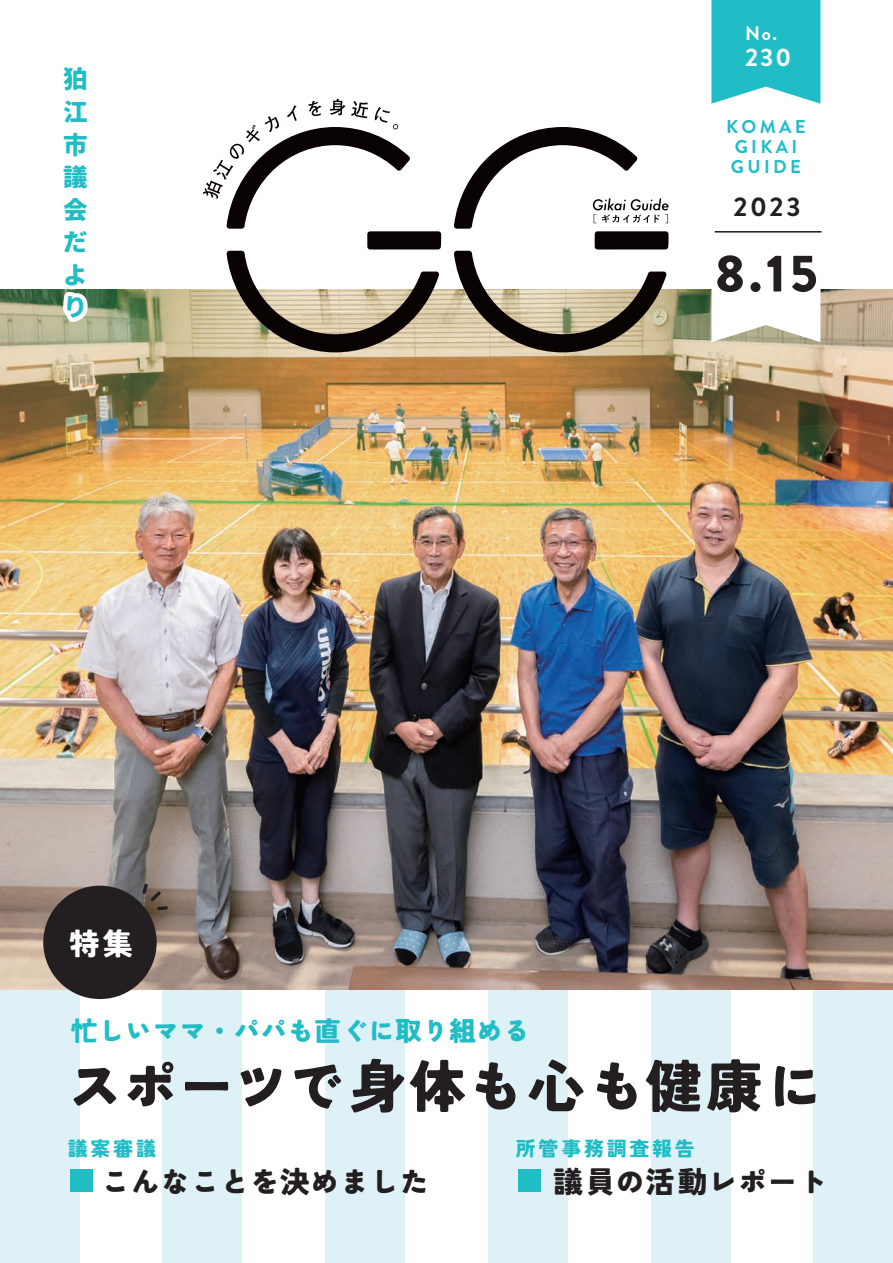
<style>
.page{position:relative;width:893px;height:1263px;background:#fff}
.page>*{position:absolute;margin:0;border:0;box-sizing:border-box;transform-origin:0 0}
.t1{font:900 57.15px "Tsunagi Gothic";letter-spacing:.04em;color:#231f20}
.t2{font:900 52.5px "Brandon Grotesque";color:#231f20}
.t3{font:900 30.3px "Tsunagi Gothic";color:#fff}
.t4{font:900 29.85px "Tsunagi Gothic";color:#231f20}
.t5{font:900 27px "Tsunagi Gothic";color:#21bdc6}
.t6{font:700 27px "Brandon Grotesque";color:#231f20}
.t7{font:25.8px/32.5px "MOBO";color:#21bdc6;text-align:justify}
.t8{font:700 25.2px "Brandon Grotesque";color:#fff}
.t9{font:900 19.95px "Tsunagi Gothic";letter-spacing:.14em;color:#21bdc6}
.t10{font:700 19.5px "Brandon Grotesque";color:#fff}
.t11{font:700 18.6px/20.1px "Brandon Grotesque";letter-spacing:.18em;color:#21bdc6}
</style>
<div class="page">
<div style="left:651px;top:988px;width:79px;height:275px;background:#def1f7"></div>
<div style="left:488px;top:988px;width:79px;height:275px;background:#def1f7"></div>
<div style="left:814px;top:988px;width:79px;height:275px;background:#def1f7"></div>
<div style="left:326px;top:988px;width:79px;height:275px;background:#def1f7"></div>
<div style="left:163px;top:988px;width:79px;height:275px;background:#def1f7"></div>
<div style="left:0;top:988px;width:79px;height:275px;background:#def1f7"></div>
<img style="left:0;top:289px;width:893px;height:700px">
<img style="left:52px;top:289px;width:46px;height:358px">
<svg style="left:711px;top:0;width:109px;height:342px"></svg>
<hr style="left:715px;top:231px;width:107px;height:2px;background:#231f20">
<div style="left:43px;top:886px;width:114px;height:113px;background:#231f20;border-radius:50%"></div>
<svg style="left:140px;top:881px;width:30px;height:31px"></svg>
<div style="left:71px;top:1169px;width:22px;height:23px;background:#21bdc6"></div>
<div style="left:519px;top:1169px;width:22px;height:23px;background:#21bdc6"></div>
<svg style="left:203px;top:99px;width:238px;height:253px"></svg>
<svg style="left:454px;top:127px;width:215px;height:225px"></svg>
<p class="t7" style="left:62px;top:63px;width:26px">狛江市議会だより</p>
<p class="t10" style="left:745px;top:19px;width:33px">No.</p>
<p class="t8" style="left:745px;top:40px;width:48px">230</p>
<p class="t11" style="left:726px;top:116px;width:81px">KOMAE<br>GIKAI<br>GUIDE</p>
<p class="t6" style="left:733px;top:188px;width:69px">2023</p>
<h2 class="t2" style="left:715px;top:236px;width:104px">8.15</h2>
<p class="t3" style="left:69px;top:925px;width:65px">特集</p>
<p class="t5" style="left:71px;top:1014px;width:461px">忙しいママ・パパも直ぐに取り組める</p>
<h1 class="t1" style="left:66px;top:1051px;width:759px">スポーツで身体も心も健康に</h1>
<p class="t9" style="left:68px;top:1136px;width:90px">議案審議</p>
<p class="t4" style="left:101px;top:1163px;width:330px">こんなことを決めました</p>
<p class="t9" style="left:516px;top:1136px;width:180px">所管事務調査報告</p>
<p class="t4" style="left:553px;top:1163px;width:276px">議員の活動レポート</p>
</div>
